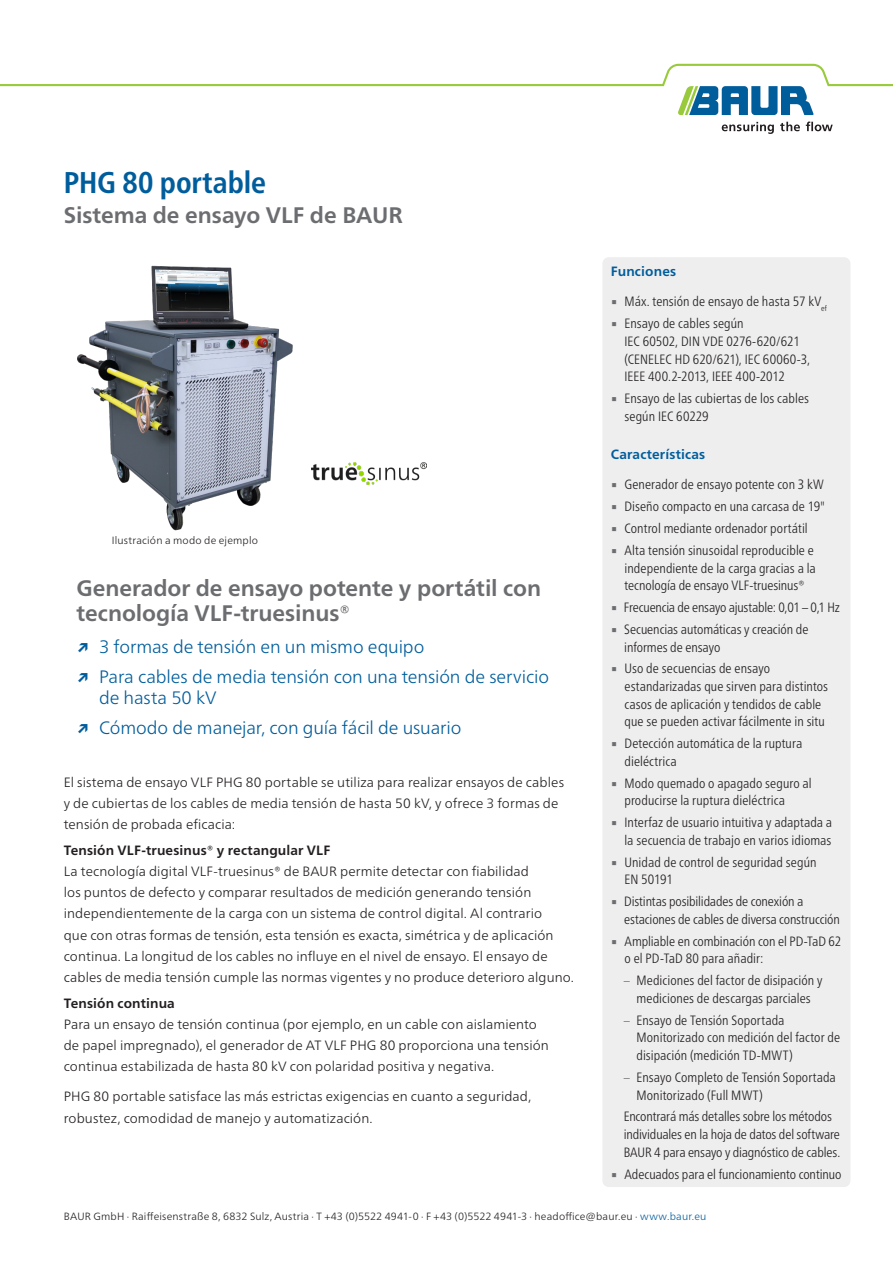
<style>
.page{position:relative;width:893px;height:1263px;background:#fff}
.page>*{position:absolute;margin:0;border:0;box-sizing:border-box;transform-origin:0 0}
.DB_-_Titel_Produktname_blau{font:700 condensed 30px "Frutiger Neue LTW1 G";letter-spacing:-.005em;color:#005d9c}
.DB_-_Aufzählung_USP_Überschrift{font:700 22.5px/25.5px "Frutiger Neue LTW1 G";letter-spacing:-.005em;color:#6c6d70}
.DB_-_Titel_Produktbeschreibung_grau{font:700 22.5px "Frutiger Neue LTW1 G";letter-spacing:-.005em;color:#6c6d70}
.t1{font:300 18px/21.3px "Frutiger Neue LTW1 G";letter-spacing:-.01em;color:#005d9c}
.DB_-_Condensed_Aufzählungspunkt_fort{font:300 condensed 13.5px/17.7px "Frutiger Neue LTW1 G";letter-spacing:.005em;color:#231f20}
.DB___Fließtext{font:300 13.5px/21.3px "Frutiger Neue LTW1 G";letter-spacing:.01em;color:#231f20}
.DB___Fließtext-2{font:700 13.5px "Frutiger Neue LTW1 G";letter-spacing:.01em;color:#231f20}
.DB_-_Condensed_Aufzählungspunkt_fort-2{font:300 condensed 13.5px "Frutiger Neue LTW1 G";letter-spacing:-.015em;color:#231f20}
.DB_-_Condensed_Überschrift{font:700 13.5px "Frutiger Neue LTW1 G";letter-spacing:.01em;color:#005d9c}
.DB_-_Fußnote{font:300 10.5px "Frutiger Neue LTW1 G";letter-spacing:.015em;color:#231f20}
.s1{font-weight:700}
.s2{font-family:"Lucida Sans Unicode";font-weight:400;font-stretch:normal;color:#6c6d70}
.s3{color:#6c6d70}
.s4{color:#005d9c}
</style>
<div class="page">
<svg style="left:722px;top:122px;width:52px;height:12px"></svg>
<svg style="left:780px;top:122px;width:20px;height:9px"></svg>
<svg style="left:806px;top:122px;width:27px;height:9px"></svg>
<svg style="left:0;top:64px;width:893px;height:51px"></svg>
<div style="left:602px;top:257px;width:248px;height:930px;background:#eeeeef;border-radius:6px"></div>
<img style="left:312px;top:462px;width:114px;height:22px">
<img style="left:77px;top:266px;width:216px;height:264px">
<p class="DB_-_Titel_Produktname_blau" style="left:64px;top:160px;width:204px">PHG 80 portable</p>
<p class="DB_-_Titel_Produktbeschreibung_grau" style="left:64px;top:199px;width:340px">Sistema de ensayo VLF de BAUR</p>
<p class="DB_-_Fußnote" style="left:112px;top:533px;width:148px">Ilustración a modo de ejemplo</p>
<p class="DB_-_Aufzählung_USP_Überschrift" style="left:77px;top:573px;width:466px">Generador de ensayo potente y portátil con tecnología VLF-truesinus®</p>
<p class="t1" style="left:77px;top:635px;width:349px"><span class="s1">↗</span> 3 formas de tensión en un mismo equipo</p>
<p class="t1" style="left:99px;top:664px;width:451px;text-indent:-22px"><span class="s1">↗</span> Para cables de media tensión con una tensión de servicio de hasta 50 kV</p>
<p class="t1" style="left:77px;top:715px;width:386px"><span class="s1">↗</span> Cómodo de manejar, con guía fácil de usuario</p>
<p class="DB___Fließtext" style="left:64px;top:770px;width:502px">El sistema de ensayo VLF PHG 80 portable se utiliza para realizar ensayos de cables y de cubiertas de los cables de media tensión de hasta 50 kV, y ofrece 3 formas de tensión de probada eficacia:</p>
<p class="DB___Fließtext-2" style="left:64px;top:840px;width:268px">Tensión VLF-truesinus® y rectangular VLF</p>
<p class="DB___Fließtext" style="left:64px;top:859px;width:512px">La tecnología digital VLF-truesinus® de BAUR permite detectar con fiabilidad<br>los puntos de defecto y comparar resultados de medición generando tensión independientemente de la carga con un sistema de control digital. Al contrario<br>que con otras formas de tensión, esta tensión es exacta, simétrica y de aplicación continua. La longitud de los cables no influye en el nivel de ensayo. El ensayo de cables de media tensión cumple las normas vigentes y no produce deterioro alguno.</p>
<p class="DB___Fließtext-2" style="left:64px;top:993px;width:113px">Tensión continua</p>
<p class="DB___Fließtext" style="left:64px;top:1012px;width:487px">Para un ensayo de tensión continua (por ejemplo, en un cable con aislamiento de papel impregnado), el generador de AT VLF PHG 80 proporciona una tensión continua estabilizada de hasta 80 kV con polaridad positiva y negativa.</p>
<p class="DB___Fließtext" style="left:64px;top:1085px;width:469px">PHG 80 portable satisface las más estrictas exigencias en cuanto a seguridad, robustez, comodidad de manejo y automatización.</p>
<p class="DB_-_Condensed_Überschrift" style="left:611px;top:261px;width:67px">Funciones</p>
<p class="DB_-_Condensed_Aufzählungspunkt_fort" style="left:611px;top:292px;width:218px"><span class="s2">▪</span> Máx. tensión de ensayo de hasta 57 kV<sub>ef</sub></p>
<p class="DB_-_Condensed_Aufzählungspunkt_fort" style="left:624px;top:314px;width:187px;text-indent:-14px"><span class="s2">▪</span> Ensayo de cables según<br>IEC 60502, DIN VDE 0276-620/621 (CENELEC HD 620/621), IEC 60060-3,<br>IEEE 400.2-2013, IEEE 400-2012</p>
<p class="DB_-_Condensed_Aufzählungspunkt_fort" style="left:624px;top:388px;width:186px;text-indent:-14px"><span class="s2">▪</span> Ensayo de las cubiertas de los cables según IEC 60229</p>
<p class="DB_-_Condensed_Überschrift" style="left:611px;top:444px;width:96px">Características</p>
<p class="DB_-_Condensed_Aufzählungspunkt_fort" style="left:611px;top:475px;width:214px"><span class="s2">▪</span> Generador de ensayo potente con 3 kW</p>
<p class="DB_-_Condensed_Aufzählungspunkt_fort" style="left:611px;top:497px;width:216px"><span class="s2">▪</span> Diseño compacto en una carcasa de 19"</p>
<p class="DB_-_Condensed_Aufzählungspunkt_fort" style="left:611px;top:518px;width:198px"><span class="s2">▪</span> Control mediante ordenador portátil</p>
<p class="DB_-_Condensed_Aufzählungspunkt_fort" style="left:624px;top:540px;width:193px;text-indent:-14px"><span class="s2">▪</span> Alta tensión sinusoidal reproducible e independiente de la carga gracias a la tecnología de ensayo VLF-truesinus®</p>
<p class="DB_-_Condensed_Aufzählungspunkt_fort-2" style="left:611px;top:597px;width:230px"><span class="s2">▪</span> Frecuencia de ensayo ajustable: 0,01 – 0,1 Hz</p>
<p class="DB_-_Condensed_Aufzählungspunkt_fort" style="left:624px;top:619px;width:186px;text-indent:-13px"><span class="s2">▪</span> Secuencias automáticas y creación de informes de ensayo</p>
<p class="DB_-_Condensed_Aufzählungspunkt_fort" style="left:624px;top:659px;width:205px;text-indent:-14px"><span class="s2">▪</span> Uso de secuencias de ensayo estandarizadas que sirven para distintos casos de aplicación y tendidos de cable que se pueden activar fácilmente in situ</p>
<p class="DB_-_Condensed_Aufzählungspunkt_fort" style="left:624px;top:734px;width:179px;text-indent:-14px"><span class="s2">▪</span> Detección automática de la ruptura dieléctrica</p>
<p class="DB_-_Condensed_Aufzählungspunkt_fort" style="left:624px;top:773px;width:189px;text-indent:-14px"><span class="s2">▪</span> Modo quemado o apagado seguro al producirse la ruptura dieléctrica</p>
<p class="DB_-_Condensed_Aufzählungspunkt_fort" style="left:611px;top:813px;width:223px;text-align:right"><span class="s2">▪</span> Interfaz de usuario intuitiva y adaptada a la secuencia de trabajo en varios idiomas</p>
<p class="DB_-_Condensed_Aufzählungspunkt_fort" style="left:624px;top:852px;width:194px;text-indent:-14px"><span class="s2">▪</span> Unidad de control de seguridad según<br>EN 50191</p>
<p class="DB_-_Condensed_Aufzählungspunkt_fort" style="left:624px;top:892px;width:217px;text-indent:-13px"><span class="s2">▪</span> Distintas posibilidades de conexión a estaciones de cables de diversa construcción</p>
<p class="DB_-_Condensed_Aufzählungspunkt_fort" style="left:624px;top:931px;width:218px;text-indent:-14px"><span class="s2">▪</span> Ampliable en combinación con el PD-TaD 62 o el PD-TaD 80 para añadir:</p>
<p class="DB_-_Condensed_Aufzählungspunkt_fort" style="left:624px;top:971px;width:200px;text-align:center"><span class="s3">–</span> Mediciones del factor de disipación y mediciones de descargas parciales</p>
<p class="DB_-_Condensed_Aufzählungspunkt_fort" style="left:637px;top:1010px;width:205px;text-indent:-13px"><span class="s3">–</span> Ensayo de Tensión Soportada<br>Monitorizado con medición del factor de disipación (medición TD-MWT)</p>
<p class="DB_-_Condensed_Aufzählungspunkt_fort" style="left:637px;top:1067px;width:201px;text-indent:-13px"><span class="s3">–</span> Ensayo Completo de Tensión Soportada<br>Monitorizado (Full MWT)</p>
<p class="DB_-_Condensed_Aufzählungspunkt_fort" style="left:624px;top:1107px;width:218px">Encontrará más detalles sobre los métodos individuales en la hoja de datos del software<br>BAUR 4 para ensayo y diagnóstico de cables.</p>
<p class="DB_-_Condensed_Aufzählungspunkt_fort" style="left:611px;top:1164px;width:232px"><span class="s2">▪</span> Adecuados para el funcionamiento continuo</p>
<p class="DB_-_Fußnote" style="left:64px;top:1208px;width:644px">BAUR GmbH · Raiffeisenstraße 8, 6832 Sulz, Austria · T +43 (0)5522 4941-0 · F +43 (0)5522 4941-3 · headoffice@baur.eu · <span class="s4">www.baur.eu</span></p>
</div>
